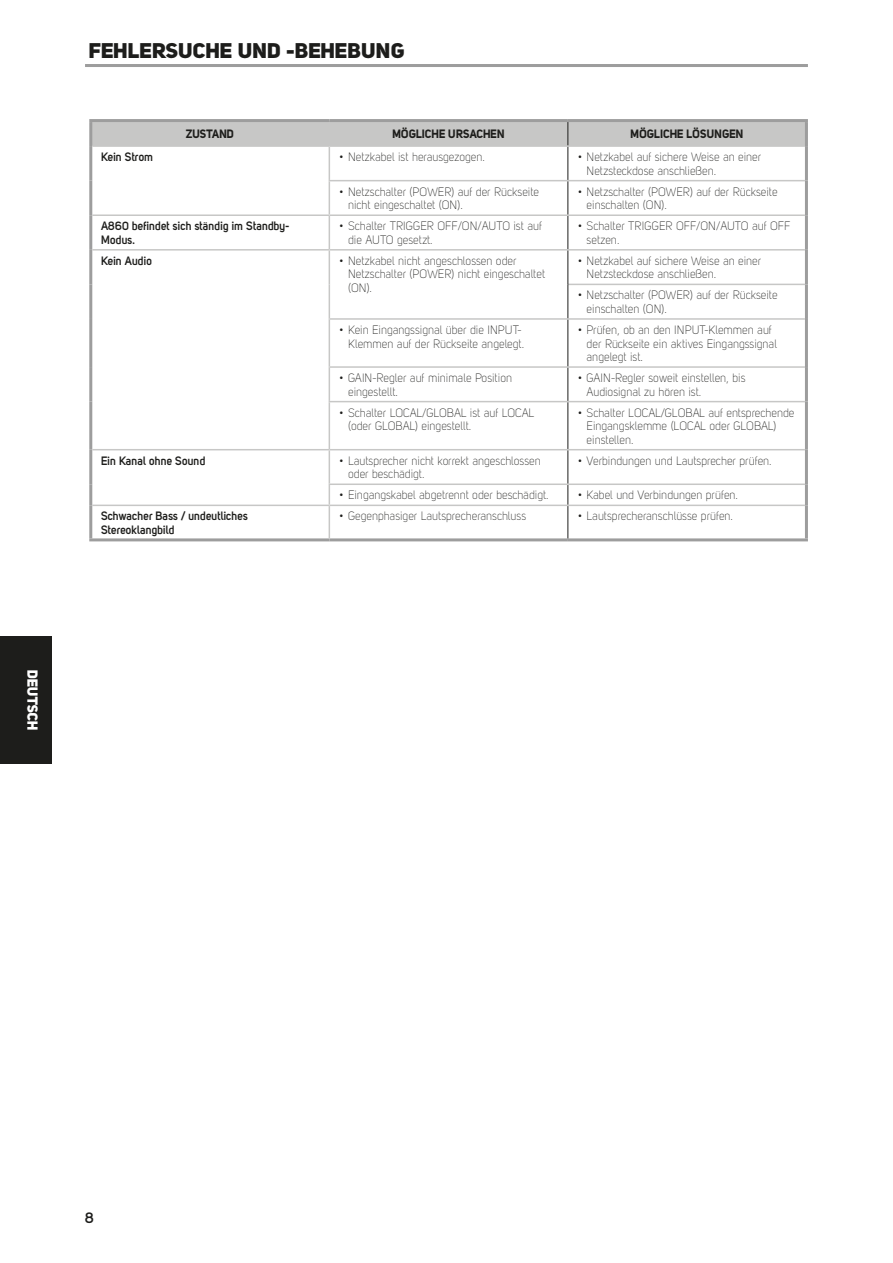
<style>
.page{position:relative;width:893px;height:1263px;background:#fff}
.page>*{position:absolute;margin:0;border:0;box-sizing:border-box;transform-origin:0 0}
.Body_copy_-_header{font:21px "Uni Sans Heavy";color:#1d1d1b;scale:1.05 1}
.Misc_-_page_number{font:700 15px "Uni Sans Semi";color:#1d1d1b}
.Misc_-_language_tab{font:14.4px "Uni Sans Heavy";color:#fff}
.t1{font:12px/13.5px "Uni Sans Light";color:#1d1d1b;scale:.95 1}
.Troubleshooting_-_sy{font:700 12px/13.5px "Uni Sans Semi";color:#1d1d1b;scale:.95 1}
.Troubleshooting_-_he{font:12px "Uni Sans Bold";color:#1d1d1b;scale:.95 1}
</style>
<div class="page">
<div style="left:0;top:637px;width:51px;height:127px;background:#1d1d1b"></div>
<hr style="left:85px;top:64px;width:723px;height:3px;background:#9d9d9d">
<hr style="left:89px;top:119px;width:240px;height:3px;background:#9d9d9d">
<hr style="left:89px;top:122px;width:3px;height:24px;background:#9d9d9d">
<hr style="left:329px;top:119px;width:239px;height:3px;background:#9d9d9d">
<hr style="left:568px;top:119px;width:240px;height:3px;background:#9d9d9d">
<hr style="left:805px;top:122px;width:3px;height:24px;background:#9d9d9d">
<hr style="left:89px;top:146px;width:3px;height:35px;background:#9d9d9d">
<hr style="left:805px;top:146px;width:3px;height:35px;background:#9d9d9d">
<hr style="left:89px;top:181px;width:3px;height:34px;background:#9d9d9d">
<hr style="left:805px;top:181px;width:3px;height:34px;background:#9d9d9d">
<hr style="left:89px;top:215px;width:3px;height:35px;background:#9d9d9d">
<hr style="left:805px;top:215px;width:3px;height:35px;background:#9d9d9d">
<hr style="left:89px;top:250px;width:3px;height:34px;background:#9d9d9d">
<hr style="left:805px;top:250px;width:3px;height:34px;background:#9d9d9d">
<hr style="left:89px;top:284px;width:3px;height:35px;background:#9d9d9d">
<hr style="left:805px;top:284px;width:3px;height:35px;background:#9d9d9d">
<hr style="left:89px;top:319px;width:3px;height:48px;background:#9d9d9d">
<hr style="left:805px;top:319px;width:3px;height:48px;background:#9d9d9d">
<hr style="left:89px;top:367px;width:3px;height:35px;background:#9d9d9d">
<hr style="left:805px;top:367px;width:3px;height:35px;background:#9d9d9d">
<hr style="left:89px;top:402px;width:3px;height:48px;background:#9d9d9d">
<hr style="left:805px;top:402px;width:3px;height:48px;background:#9d9d9d">
<hr style="left:89px;top:450px;width:3px;height:34px;background:#9d9d9d">
<hr style="left:805px;top:450px;width:3px;height:34px;background:#9d9d9d">
<hr style="left:89px;top:484px;width:3px;height:21px;background:#9d9d9d">
<hr style="left:805px;top:484px;width:3px;height:21px;background:#9d9d9d">
<hr style="left:89px;top:505px;width:3px;height:33px;background:#9d9d9d">
<hr style="left:805px;top:505px;width:3px;height:33px;background:#9d9d9d">
<hr style="left:89px;top:538px;width:240px;height:3px;background:#9d9d9d">
<hr style="left:329px;top:538px;width:239px;height:3px;background:#9d9d9d">
<hr style="left:568px;top:538px;width:240px;height:3px;background:#9d9d9d">
<hr style="left:92px;top:145px;width:237px;height:2px;background:#c7c7c6">
<hr style="left:329px;top:145px;width:239px;height:2px;background:#c7c7c6">
<hr style="left:329px;top:147px;width:1px;height:33px;background:#c7c7c6">
<hr style="left:568px;top:145px;width:237px;height:2px;background:#c7c7c6">
<hr style="left:329px;top:180px;width:239px;height:1px;background:#c7c7c6">
<hr style="left:329px;top:181px;width:1px;height:33px;background:#c7c7c6">
<hr style="left:568px;top:180px;width:237px;height:1px;background:#c7c7c6">
<hr style="left:92px;top:214px;width:237px;height:2px;background:#c7c7c6">
<hr style="left:329px;top:214px;width:239px;height:2px;background:#c7c7c6">
<hr style="left:329px;top:216px;width:1px;height:33px;background:#c7c7c6">
<hr style="left:568px;top:214px;width:237px;height:2px;background:#c7c7c6">
<hr style="left:92px;top:249px;width:237px;height:2px;background:#c7c7c6">
<hr style="left:329px;top:249px;width:239px;height:2px;background:#c7c7c6">
<hr style="left:329px;top:251px;width:1px;height:33px;background:#c7c7c6">
<hr style="left:568px;top:249px;width:237px;height:2px;background:#c7c7c6">
<hr style="left:329px;top:284px;width:1px;height:34px;background:#c7c7c6">
<hr style="left:568px;top:284px;width:237px;height:1px;background:#c7c7c6">
<hr style="left:329px;top:318px;width:239px;height:2px;background:#c7c7c6">
<hr style="left:329px;top:320px;width:1px;height:46px;background:#c7c7c6">
<hr style="left:568px;top:318px;width:237px;height:2px;background:#c7c7c6">
<hr style="left:329px;top:366px;width:239px;height:2px;background:#c7c7c6">
<hr style="left:329px;top:368px;width:1px;height:33px;background:#c7c7c6">
<hr style="left:568px;top:366px;width:237px;height:2px;background:#c7c7c6">
<hr style="left:329px;top:401px;width:239px;height:1px;background:#c7c7c6">
<hr style="left:329px;top:402px;width:1px;height:47px;background:#c7c7c6">
<hr style="left:568px;top:401px;width:237px;height:1px;background:#c7c7c6">
<hr style="left:92px;top:449px;width:237px;height:1px;background:#c7c7c6">
<hr style="left:329px;top:449px;width:239px;height:1px;background:#c7c7c6">
<hr style="left:329px;top:450px;width:1px;height:33px;background:#c7c7c6">
<hr style="left:568px;top:449px;width:237px;height:1px;background:#c7c7c6">
<hr style="left:329px;top:483px;width:239px;height:2px;background:#c7c7c6">
<svg style="left:329px;top:485px;width:1px;height:20px"></svg>
<hr style="left:568px;top:483px;width:237px;height:2px;background:#c7c7c6">
<hr style="left:92px;top:505px;width:237px;height:1px;background:#c7c7c6">
<hr style="left:329px;top:505px;width:239px;height:1px;background:#c7c7c6">
<hr style="left:329px;top:506px;width:1px;height:32px;background:#c7c7c6">
<hr style="left:568px;top:505px;width:237px;height:1px;background:#c7c7c6">
<div style="left:92px;top:122px;width:713px;height:24px;background:#c7c7c6"></div>
<hr style="left:568px;top:147px;width:1px;height:33px;background:#1d1d1b">
<hr style="left:568px;top:181px;width:1px;height:33px;background:#1d1d1b">
<hr style="left:568px;top:216px;width:1px;height:33px;background:#1d1d1b">
<hr style="left:568px;top:251px;width:1px;height:33px;background:#1d1d1b">
<hr style="left:568px;top:284px;width:1px;height:34px;background:#1d1d1b">
<hr style="left:568px;top:320px;width:1px;height:46px;background:#1d1d1b">
<hr style="left:568px;top:368px;width:1px;height:33px;background:#1d1d1b">
<hr style="left:568px;top:402px;width:1px;height:47px;background:#1d1d1b">
<hr style="left:568px;top:450px;width:1px;height:33px;background:#1d1d1b">
<svg style="left:568px;top:485px;width:1px;height:20px"></svg>
<hr style="left:568px;top:506px;width:1px;height:32px;background:#1d1d1b">
<p class="Body_copy_-_header" style="left:89px;top:38px;width:303px">FEHLERSUCHE UND -BEHEBUNG</p>
<p class="Troubleshooting_-_he" style="left:186px;top:126px;width:52px">ZUSTAND</p>
<p class="Troubleshooting_-_he" style="left:392px;top:126px;width:120px">MÖGLICHE URSACHEN</p>
<p class="Troubleshooting_-_he" style="left:631px;top:126px;width:121px">MÖGLICHE LÖSUNGEN</p>
<p class="Troubleshooting_-_sy" style="left:101px;top:150px;width:57px">Kein Strom</p>
<p class="t1" style="left:340px;top:150px;width:154px">• Netzkabel ist herausgezogen.</p>
<p class="t1" style="left:587px;top:150px;width:185px;text-indent:-9px">• Netzkabel auf sichere Weise an einer<br>Netzsteckdose anschließen.</p>
<p class="t1" style="left:348px;top:185px;width:203px;text-indent:-9px">• Netzschalter (POWER) auf der Rückseite nicht eingeschaltet (ON).</p>
<p class="t1" style="left:587px;top:185px;width:203px;text-indent:-9px">• Netzschalter (POWER) auf der Rückseite einschalten (ON).</p>
<p class="Troubleshooting_-_sy" style="left:101px;top:219px;width:200px">A860 befindet sich ständig im Standby-<br>Modus.</p>
<p class="t1" style="left:348px;top:219px;width:206px;text-indent:-9px">• Schalter TRIGGER OFF/ON/AUTO ist auf die AUTO gesetzt.</p>
<p class="t1" style="left:587px;top:219px;width:216px;text-indent:-9px">• Schalter TRIGGER OFF/ON/AUTO auf OFF setzen.</p>
<p class="Troubleshooting_-_sy" style="left:101px;top:254px;width:55px">Kein Audio</p>
<p class="t1" style="left:348px;top:254px;width:209px;text-indent:-9px">• Netzkabel nicht angeschlossen oder<br>Netzschalter (POWER) nicht eingeschaltet (ON).</p>
<p class="t1" style="left:587px;top:254px;width:185px;text-indent:-9px">• Netzkabel auf sichere Weise an einer<br>Netzsteckdose anschließen.</p>
<p class="t1" style="left:587px;top:289px;width:203px;text-indent:-9px">• Netzschalter (POWER) auf der Rückseite einschalten (ON).</p>
<p class="t1" style="left:340px;top:323px;width:196px;text-align:right">• Kein Eingangssignal über die INPUT-<br>Klemmen auf der Rückseite angelegt.</p>
<p class="t1" style="left:587px;top:323px;width:202px;text-indent:-9px">• Prüfen, ob an den INPUT-Klemmen auf der Rückseite ein aktives Eingangssignal angelegt ist.</p>
<p class="t1" style="left:348px;top:371px;width:174px;text-indent:-9px">• GAIN-Regler auf minimale Position eingestellt.</p>
<p class="t1" style="left:587px;top:371px;width:169px;text-indent:-9px">• GAIN-Regler soweit einstellen, bis<br>Audiosignal zu hören ist.</p>
<p class="t1" style="left:348px;top:406px;width:197px;text-indent:-9px">• Schalter LOCAL/GLOBAL ist auf LOCAL (oder GLOBAL) eingestellt.</p>
<p class="t1" style="left:587px;top:406px;width:220px;text-indent:-9px">• Schalter LOCAL/GLOBAL auf entsprechende<br>Eingangsklemme (LOCAL oder GLOBAL) einstellen.</p>
<p class="Troubleshooting_-_sy" style="left:101px;top:454px;width:111px">Ein Kanal ohne Sound</p>
<p class="t1" style="left:348px;top:454px;width:204px;text-indent:-9px">• Lautsprecher nicht korrekt angeschlossen oder beschädigt.</p>
<p class="t1" style="left:578px;top:454px;width:205px">• Verbindungen und Lautsprecher prüfen.</p>
<p class="t1" style="left:340px;top:488px;width:222px">• Eingangskabel abgetrennt oder beschädigt.</p>
<p class="t1" style="left:578px;top:488px;width:170px">• Kabel und Verbindungen prüfen.</p>
<p class="Troubleshooting_-_sy" style="left:101px;top:509px;width:156px">Schwacher Bass / undeutliches<br>Stereoklangbild</p>
<p class="t1" style="left:340px;top:509px;width:198px">• Gegenphasiger Lautsprecheranschluss</p>
<p class="t1" style="left:578px;top:509px;width:165px">• Lautsprecheranschlüsse prüfen.</p>
<p class="Misc_-_language_tab" style="left:41px;top:670px;width:62px;rotate:90deg">DEUTSCH</p>
<p class="Misc_-_page_number" style="left:85px;top:1209px;width:10px">8</p>
</div>
